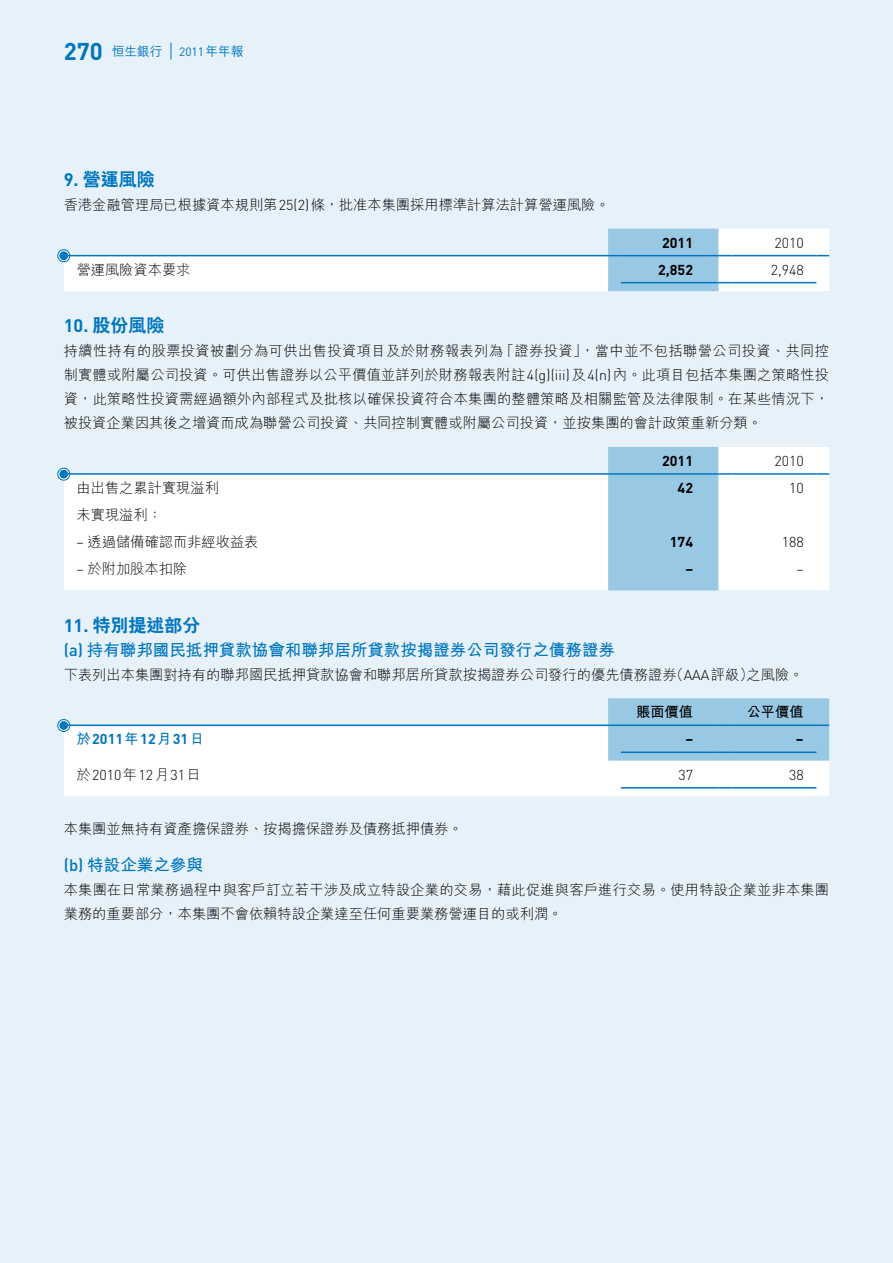
<style>
.page{position:relative;width:893px;height:1263px;background:#e6f1f9}
.page>*{position:absolute;margin:0;border:0;box-sizing:border-box;transform-origin:0 0}
.t1{font:800 18px "C Hei 2 HK";color:#0076bf}
.t2{font:700 16.5px "M Hei HK";color:#0076bf}
.t3{font:300 14.25px/24px "M Hei HK";color:#000;text-align:justify}
.t4{font:300 14.25px "DIN";color:#000}
.t5{font:700 14.25px "DIN";color:#000}
.t6{font:700 14.25px "DIN";color:#0076bf}
.t7{font:700 14.25px "M Hei HK";color:#000}
.t8{font:500 12.75px "M Hei HK";color:#0076bf}
.t9{font:12px "DIN";color:#0076bf}
.s1{font-family:"DIN";font-weight:700;font-size:24px}
.s2{font-family:"M Hei HK";font-weight:500;font-size:12.75px}
.s3{font-family:"DIN";font-weight:700}
.s4{font-family:"DIN"}
.s5{font-family:"DIN";font-weight:500}
.s6{font-family:"M Hei HK"}
</style>
<div class="page">
<svg style="left:64px;top:229px;width:765px;height:62px;fill:#fff"></svg>
<hr style="left:64px;top:255px;width:544px;height:1px;background:#0076bf">
<hr style="left:731px;top:255px;width:85px;height:1px;background:#0076bf">
<svg style="left:816px;top:255px;width:13px;height:1px"></svg>
<svg style="left:608px;top:229px;width:123px;height:62px;background:#9bc9e5"></svg>
<hr style="left:731px;top:282px;width:85px;height:1px;background:#0076bf">
<svg style="left:64px;top:447px;width:765px;height:143px;fill:#fff"></svg>
<hr style="left:64px;top:473px;width:544px;height:2px;background:#0076bf">
<svg style="left:608px;top:447px;width:123px;height:143px;background:#a1cce7"></svg>
<hr style="left:731px;top:473px;width:85px;height:2px;background:#0076bf">
<svg style="left:816px;top:473px;width:13px;height:2px"></svg>
<div style="left:64px;top:726px;width:765px;height:70px;background:#fff"></div>
<hr style="left:64px;top:724px;width:544px;height:2px;background:#0076bf">
<svg style="left:608px;top:698px;width:221px;height:63px;background:#94c5e3"></svg>
<hr style="left:731px;top:751px;width:85px;height:2px;background:#0076bf">
<hr style="left:621px;top:787px;width:85px;height:1px;background:#0076bf">
<svg style="left:706px;top:787px;width:25px;height:1px"></svg>
<hr style="left:731px;top:787px;width:85px;height:1px;background:#0076bf">
<div style="left:60px;top:252px;width:8px;height:8px;background:#0076bf;border-radius:50%"></div>
<div style="left:57px;top:249px;width:13px;height:13px;border:1px solid #0076bf;border-radius:50%"></div>
<div style="left:60px;top:252px;width:8px;height:8px;border:2px solid #0076bf;border-radius:50%"></div>
<div style="left:60px;top:470px;width:8px;height:8px;background:#0076bf;border-radius:50%"></div>
<div style="left:57px;top:468px;width:13px;height:12px;border:1px solid #0076bf;border-radius:50%"></div>
<div style="left:60px;top:470px;width:8px;height:8px;border:2px solid #0076bf;border-radius:50%"></div>
<div style="left:60px;top:721px;width:8px;height:9px;background:#0076bf;border-radius:50%"></div>
<div style="left:57px;top:719px;width:13px;height:13px;border:1px solid #0076bf;border-radius:50%"></div>
<div style="left:60px;top:721px;width:8px;height:9px;border:2px solid #0076bf;border-radius:50%"></div>
<svg style="left:171px;top:43px;width:1px;height:17px"></svg>
<p class="t8" style="left:64px;top:42px;width:101px"><span class="s1">270</span> 恒生銀行</p>
<p class="t9" style="left:179px;top:44px;width:66px">2011<span class="s2">年年報</span></p>
<p class="t1" style="left:64px;top:167px;width:93px"><span class="s3">9.</span> 營運風險</p>
<p class="t3" style="left:64px;top:192px;width:547px">香港金融管理局已根據資本規則第<span class="s4">25(2)</span>條，批准本集團採用標準計算法計算營運風險。</p>
<p class="t5" style="left:662px;top:233px;width:32px">2011</p>
<p class="t4" style="left:774px;top:234px;width:31px">2010</p>
<p class="t3" style="left:77px;top:257px;width:115px">營運風險資本要求</p>
<p class="t5" style="left:658px;top:260px;width:36px">2,852</p>
<p class="t4" style="left:771px;top:261px;width:34px">2,948</p>
<p class="t1" style="left:64px;top:314px;width:102px"><span class="s3">10.</span> 股份風險</p>
<p class="t3" style="left:64px;top:338px;width:767px">持續性持有的股票投資被劃分為可供出售投資項目及於財務報表列為「證券投資」，當中並不包括聯營公司投資、共同控制實體或附屬公司投資。可供出售證券以公平價值並詳列於財務報表附註<span class="s4">4(g)(iii)</span>及<span class="s4">4(n)</span>內。此項目包括本集團之策略性投資，此策略性投資需經過額外內部程式及批核以確保投資符合本集團的整體策略及相關監管及法律限制。在某些情況下，被投資企業因其後之增資而成為聯營公司投資、共同控制實體或附屬公司投資，並按集團的會計政策重新分類。</p>
<p class="t5" style="left:662px;top:451px;width:32px">2011</p>
<p class="t4" style="left:774px;top:452px;width:31px">2010</p>
<p class="t3" style="left:77px;top:475px;width:144px">由出售之累計實現溢利</p>
<p class="t5" style="left:678px;top:478px;width:17px">42</p>
<p class="t4" style="left:789px;top:479px;width:16px">10</p>
<p class="t3" style="left:77px;top:502px;width:87px">未實現溢利：</p>
<p class="t3" style="left:77px;top:529px;width:183px"><span class="s4">–</span> 透過儲備確認而非經收益表</p>
<p class="t5" style="left:670px;top:532px;width:25px">174</p>
<p class="t4" style="left:782px;top:533px;width:23px">188</p>
<p class="t3" style="left:77px;top:556px;width:112px"><span class="s4">–</span> 於附加股本扣除</p>
<p class="t5" style="left:685px;top:559px;width:9px">–</p>
<p class="t4" style="left:796px;top:560px;width:9px">–</p>
<p class="t1" style="left:64px;top:613px;width:138px"><span class="s3">11.</span> 特別提述部分</p>
<p class="t2" style="left:64px;top:638px;width:553px"><span class="s5">(a)</span> 持有聯邦國民抵押貸款協會和聯邦居所貸款按揭證券公司發行之債務證券</p>
<p class="t3" style="left:64px;top:662px;width:741px">下表列出本集團對持有的聯邦國民抵押貸款協會和聯邦居所貸款按揭證券公司發行的優先債務證券（<span class="s4">AAA</span>評級）之風險。</p>
<p class="t7" style="left:636px;top:702px;width:58px">賬面價值</p>
<p class="t7" style="left:747px;top:702px;width:58px">公平價值</p>
<p class="t6" style="left:77px;top:730px;width:129px"><span class="s6">於</span>2011<span class="s6">年</span>12<span class="s6">月</span>31<span class="s6">日</span></p>
<p class="t5" style="left:685px;top:730px;width:9px">–</p>
<p class="t5" style="left:796px;top:730px;width:9px">–</p>
<p class="t4" style="left:77px;top:766px;width:126px"><span class="s6">於</span>2010<span class="s6">年</span>12<span class="s6">月</span>31<span class="s6">日</span></p>
<p class="t4" style="left:678px;top:766px;width:16px">37</p>
<p class="t4" style="left:789px;top:766px;width:16px">38</p>
<p class="t3" style="left:64px;top:816px;width:401px">本集團並無持有資產擔保證券、按揭擔保證券及債務抵押債券。</p>
<p class="t2" style="left:64px;top:853px;width:141px"><span class="s5">(b)</span> 特設企業之參與</p>
<p class="t3" style="left:64px;top:877px;width:767px">本集團在日常業務過程中與客戶訂立若干涉及成立特設企業的交易，藉此促進與客戶進行交易。使用特設企業並非本集團業務的重要部分，本集團不會依賴特設企業達至任何重要業務營運目的或利潤。</p>
</div>
